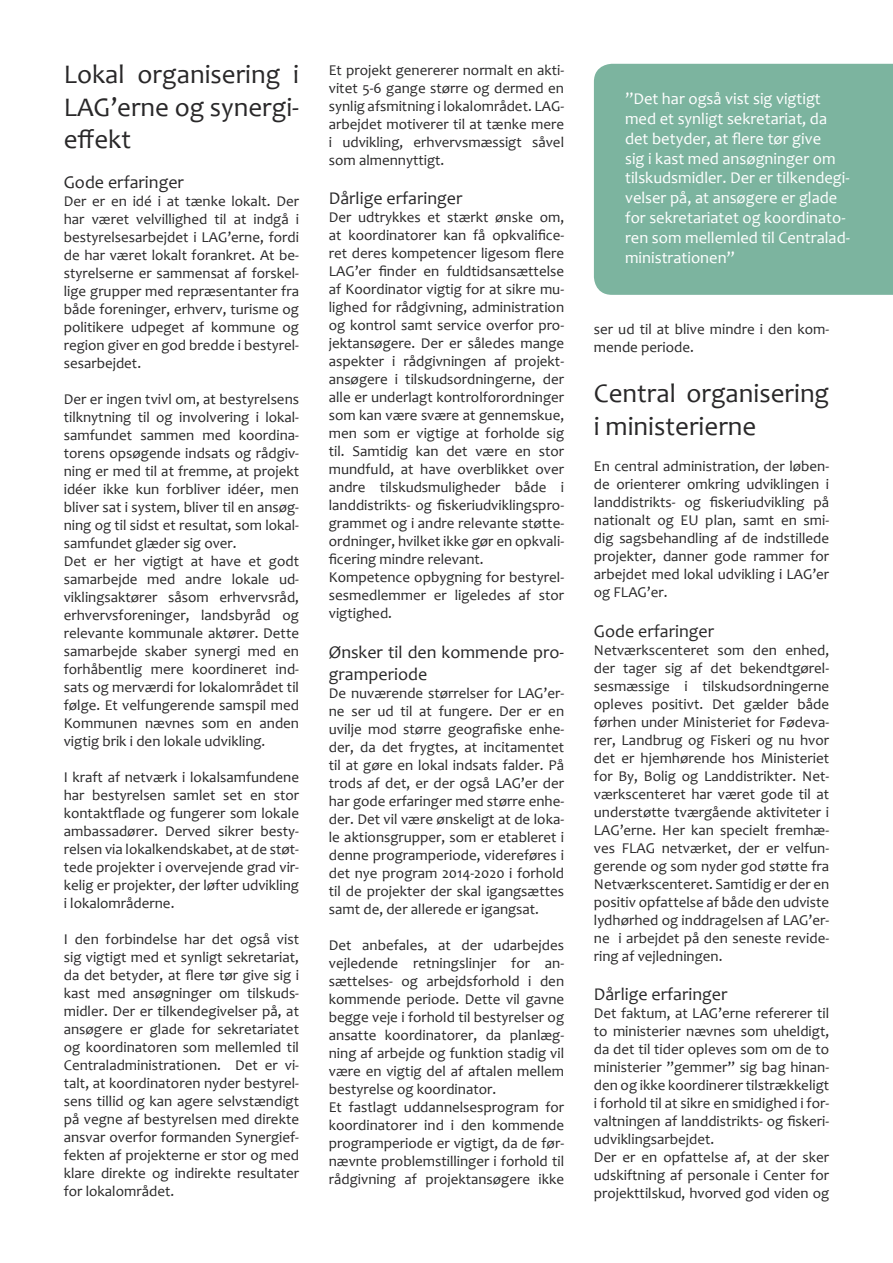
<style>
.page{position:relative;width:893px;height:1263px;background:#fff}
.page>*{position:absolute;margin:0;border:0;box-sizing:border-box;transform-origin:0 0}
.t1{font:27px/32.4px "Candara";color:#292829;text-align:justify}
.t2{font:18px/21.6px "Candara";color:#292829}
.t3{font:16.5px/19.8px "Candara";color:#fff}
.t4{font:15px/18px "Candara";color:#292829;text-align:justify}
</style>
<div class="page">
<div style="left:594px;top:64px;width:299px;height:231px;background:#7cb49f"></div>
<h1 class="t1" style="left:64px;top:58px;width:237px">Lokal organisering i LAG’erne og synergi&shy;effekt</h1>
<p class="t2" style="left:64px;top:171px;width:122px">Gode erfaringer</p>
<p class="t4" style="left:64px;top:192px;width:237px">Der er en idé i at tænke lokalt. Der har været velvillighed til at indgå i bestyrelsesarbejdet i LAG’erne, fordi de har været lokalt forankret. At be&shy;styrelserne er sammensat af forskel&shy;lige grupper med repræsentanter fra både foreninger, erhverv, turisme og politikere udpeget af kommune og region giver en god bredde i bestyrel&shy;sesarbejdet.</p>
<p class="t4" style="left:64px;top:390px;width:237px;text-align:left">Der er ingen tvivl om, at bestyrelsens tilknytning til og involvering i lokal&shy;samfundet sammen med koordina&shy;torens opsøgende indsats og rådgiv&shy;ning er med til at fremme, at projekt idéer ikke kun forbliver idéer, men bliver sat i system, bliver til en ansøg&shy;ning og til sidst et resultat, som lokal&shy;samfundet glæder sig over.<br>Det er her vigtigt at have et godt samarbejde med andre lokale ud&shy;viklingsaktører såsom erhvervsråd, erhvervsforeninger, landsbyråd og relevante kommunale aktører. Dette samarbejde skaber synergi med en forhåbentlig mere koordineret ind&shy;sats og merværdi for lokalområdet til følge. Et velfungerende samspil med Kommunen nævnes som en anden vigtig brik i den lokale udvikling.</p>
<p class="t4" style="left:64px;top:768px;width:237px">I kraft af netværk i lokalsamfundene har bestyrelsen samlet set en stor kontaktflade og fungerer som lokale ambassadører. Derved sikrer besty&shy;relsen via lokalkendskabet, at de støt&shy;tede projekter i overvejende grad vir&shy;kelig er projekter, der løfter udvikling i lokalområderne.</p>
<p class="t4" style="left:64px;top:930px;width:237px">I den forbindelse har det også vist sig vigtigt med et synligt sekretariat, da det betyder, at flere tør give sig i kast med ansøgninger om tilskuds&shy;midler. Der er tilkendegivelser på, at ansøgere er glade for sekretariatet og koordinatoren som mellemled til Centraladministrationen. Det er vi&shy;talt, at koordinatoren nyder bestyrel&shy;sens tillid og kan agere selvstændigt på vegne af bestyrelsen med direkte ansvar overfor formanden Synergief&shy;fekten af projekterne er stor og med klare direkte og indirekte resultater for lokalområdet.</p>
<p class="t4" style="left:329px;top:61px;width:237px">Et projekt genererer normalt en akti&shy;vitet 5-6 gange større og dermed en synlig afsmitning i lokalområdet. LAG&shy;arbejdet motiverer til at tænke mere i udvikling, erhvervsmæssigt såvel som almennyttigt.</p>
<p class="t2" style="left:329px;top:187px;width:135px">Dårlige erfaringer</p>
<p class="t4" style="left:329px;top:208px;width:237px;text-align:left">Der udtrykkes et stærkt ønske om, at koordinatorer kan få opkvalifice&shy;ret deres kompetencer ligesom flere LAG’er finder en fuldtidsansættelse af Koordinator vigtig for at sikre mu&shy;lighed for rådgivning, administration og kontrol samt service overfor pro&shy;jektansøgere. Der er således mange aspekter i rådgivningen af projekt&shy;ansøgere i tilskudsordningerne, der alle er underlagt kontrolforordninger som kan være svære at gennemskue, men som er vigtige at forholde sig til. Samtidig kan det være en stor mundfuld, at have overblikket over andre tilskudsmuligheder både i landdistrikts- og fiskeriudviklingspro&shy;grammet og i andre relevante støtte&shy;ordninger, hvilket ikke gør en opkvali&shy;ficering mindre relevant.<br>Kompetence opbygning for bestyrel&shy;sesmedlemmer er ligeledes af stor vigtighed.</p>
<p class="t2" style="left:329px;top:641px;width:237px">Ønsker til den kommende pro&shy;gramperiode</p>
<p class="t4" style="left:329px;top:683px;width:237px">De nuværende størrelser for LAG’er&shy;ne ser ud til at fungere. Der er en uvilje mod større geografiske enhe&shy;der, da det frygtes, at incitamentet til at gøre en lokal indsats falder. På trods af det, er der også LAG’er der har gode erfaringer med større enhe&shy;der. Det vil være ønskeligt at de loka&shy;le aktionsgrupper, som er etableret i denne programperiode, videreføres i det nye program 2014-2020 i forhold til de projekter der skal igangsættes samt de, der allerede er igangsat.</p>
<p class="t4" style="left:329px;top:935px;width:237px;text-align:left">Det anbefales, at der udarbejdes vejledende retningslinjer for an&shy;sættelses- og arbejdsforhold i den kommende periode. Dette vil gavne begge veje i forhold til bestyrelser og ansatte koordinatorer, da planlæg&shy;ning af arbejde og funktion stadig vil være en vigtig del af aftalen mellem bestyrelse og koordinator.<br>Et fastlagt uddannelsesprogram for koordinatorer ind i den kommende programperiode er vigtigt, da de før&shy;nævnte problemstillinger i forhold til rådgivning af projektansøgere ikke</p>
<p class="t3" style="left:625px;top:89px;width:226px">”Det har også vist sig vigtigt med et synligt sekretariat, da det betyder, at flere tør give<br>sig i kast med ansøgninger om tilskudsmidler. Der er tilkendegi&shy;velser på, at ansøgere er glade for sekretariatet og koordinato&shy;ren som mellemled til Centralad&shy;ministrationen”</p>
<p class="t4" style="left:594px;top:320px;width:237px">ser ud til at blive mindre i den kom&shy;mende periode.</p>
<h1 class="t1" style="left:594px;top:377px;width:237px">Central organisering i ministerierne</h1>
<p class="t4" style="left:594px;top:457px;width:237px">En central administration, der løben&shy;de orienterer omkring udviklingen i landdistrikts- og fiskeriudvikling på nationalt og EU plan, samt en smi&shy;dig sagsbehandling af de indstillede projekter, danner gode rammer for arbejdet med lokal udvikling i LAG’er og FLAG’er.</p>
<p class="t2" style="left:594px;top:620px;width:122px">Gode erfaringer</p>
<p class="t4" style="left:594px;top:640px;width:237px">Netværkscenteret som den enhed, der tager sig af det bekendtgørel&shy;sesmæssige i tilskudsordningerne opleves positivt. Det gælder både førhen under Ministeriet for Fødeva&shy;rer, Landbrug og Fiskeri og nu hvor det er hjemhørende hos Ministeriet for By, Bolig og Landdistrikter. Net&shy;værkscenteret har været gode til at understøtte tværgående aktiviteter i LAG’erne. Her kan specielt fremhæ&shy;ves FLAG netværket, der er velfun&shy;gerende og som nyder god støtte fra Netværkscenteret. Samtidig er der en positiv opfattelse af både den udviste lydhørhed og inddragelsen af LAG’er&shy;ne i arbejdet på den seneste revide&shy;ring af vejledningen.</p>
<p class="t2" style="left:594px;top:983px;width:135px">Dårlige erfaringer</p>
<p class="t4" style="left:594px;top:1004px;width:237px;text-align:left">Det faktum, at LAG’erne refererer til to ministerier nævnes som uheldigt, da det til tider opleves som om de to ministerier ”gemmer” sig bag hinan&shy;den og ikke koordinerer tilstrækkeligt i forhold til at sikre en smidighed i for&shy;valtningen af landdistrikts- og fiskeri&shy;udviklingsarbejdet.<br>Der er en opfattelse af, at der sker udskiftning af personale i Center for projekttilskud, hvorved god viden og</p>
</div>
